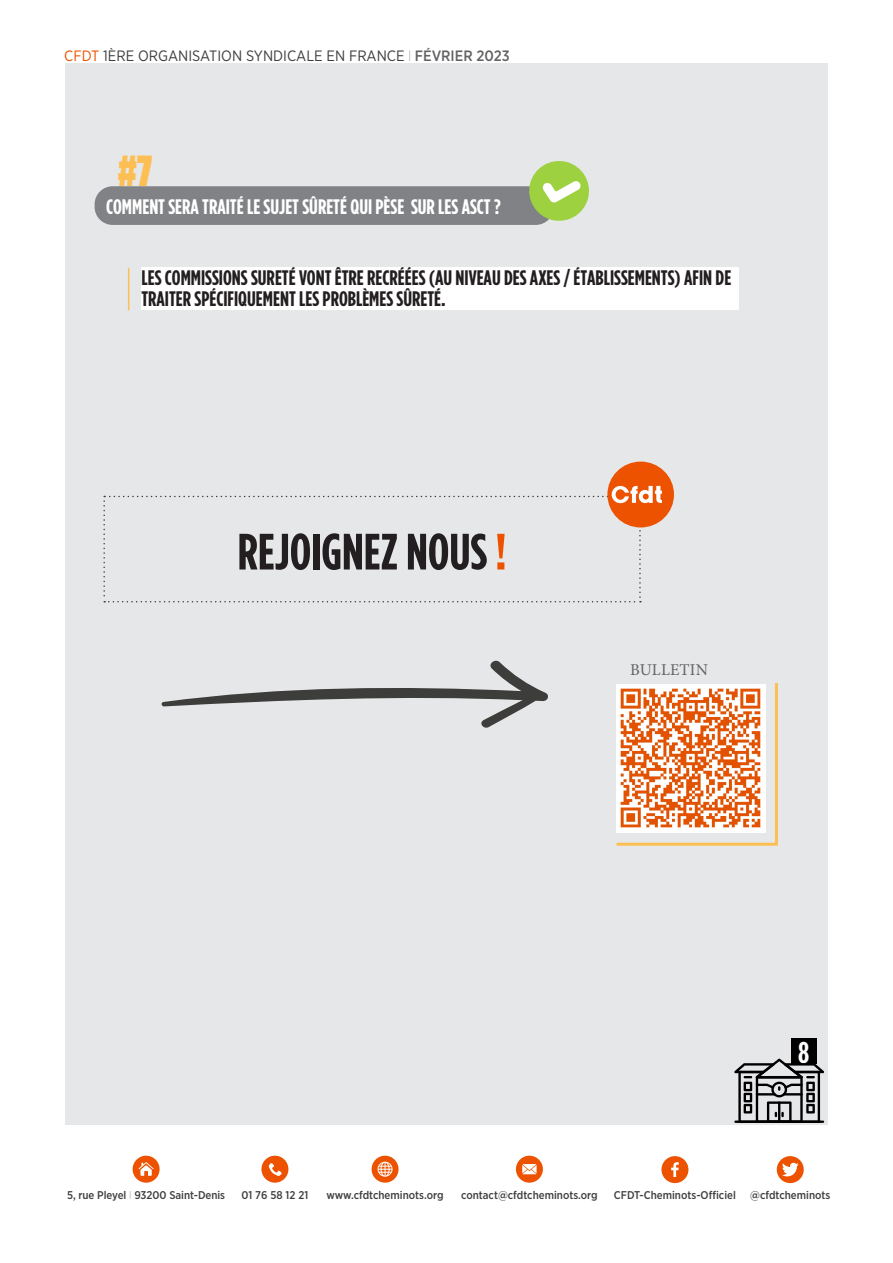
<style>
.page{position:relative;width:893px;height:1263px;background:#fff}
.page>*{position:absolute;margin:0;border:0;box-sizing:border-box;transform-origin:0 0}
.t1{font:700 51px "Gotham Condensed";color:#231f20}
.t2{font:900 43.5px "Gotham Condensed";color:#fdbf54}
.t3{font:700 30px "Gotham Condensed";color:#fff}
.t4{font:700 21px/21px "Gotham Condensed";color:#231f20}
.t5{font:700 21px "Gotham Condensed";color:#fff}
.t6{font:16.5px "Minion Pro";letter-spacing:.01em;color:#636366}
.t7{font:15px "Gotham Narrow";color:#3e3e3f}
.t8{font:500 11.25px "Gotham Narrow";color:#3e3e3f}
.s1{color:#ed5200}
.s2{font-weight:100;color:#636366}
.s3{font-weight:500;color:#636366}
.s4{font-weight:100}
</style>
<div class="page">
<div style="left:65px;top:64px;width:763px;height:1061px;background:#e6e7e9"></div>
<div style="left:133px;top:1156px;width:27px;height:27px;background:#ed5200;border-radius:50%"></div>
<svg style="left:139px;top:1162px;width:15px;height:14px"></svg>
<div style="left:261px;top:1156px;width:27px;height:27px;background:#ed5200;border-radius:50%"></div>
<svg style="left:269px;top:1163px;width:13px;height:13px"></svg>
<div style="left:372px;top:1156px;width:27px;height:27px;background:#ed5200;border-radius:50%"></div>
<svg style="left:378px;top:1162px;width:15px;height:15px"></svg>
<div style="left:516px;top:1156px;width:27px;height:27px;background:#ed5200;border-radius:50%"></div>
<svg style="left:522px;top:1164px;width:15px;height:10px"></svg>
<div style="left:661px;top:1156px;width:27px;height:27px;background:#ed5200;border-radius:50%"></div>
<svg style="left:671px;top:1162px;width:8px;height:15px"></svg>
<div style="left:777px;top:1156px;width:27px;height:27px;background:#ed5200;border-radius:50%"></div>
<svg style="left:782px;top:1163px;width:17px;height:13px"></svg>
<div style="left:95px;top:186px;width:459px;height:39px;background:#808285;border-radius:18px"></div>
<svg style="left:526px;top:161px;width:63px;height:63px"></svg>
<div style="left:141px;top:268px;width:598px;height:42px;background:#fff"></div>
<hr style="left:128px;top:268px;width:1px;height:42px;background:#fdbf54">
<div style="left:791px;top:1039px;width:25px;height:25px;background:#000"></div>
<svg style="left:734px;top:1058px;width:90px;height:65px"></svg>
<hr style="left:783px;top:1093px;width:20px;height:2px;background:#000">
<svg style="left:161px;top:660px;width:387px;height:68px"></svg>
<hr style="left:775px;top:683px;width:3px;height:162px;background:#fdbf54">
<hr style="left:617px;top:843px;width:160px;height:3px;background:#fdbf54">
<img style="left:617px;top:684px;width:149px;height:149px">
<div style="left:607px;top:462px;width:67px;height:65px;background:#ed5200;border-radius:50%"></div>
<svg style="left:103px;top:486px;width:559px;height:116px"></svg>
<p class="t7" style="left:64px;top:46px;width:447px"><span class="s1">CFDT</span> 1ÈRE ORGANISATION SYNDICALE EN FRANCE <span class="s2">I</span> <span class="s3">FÉVRIER 2023</span></p>
<p class="t2" style="left:118px;top:144px;width:36px">#7</p>
<p class="t5" style="left:106px;top:194px;width:396px">COMMENT SERA TRAITÉ LE SUJET SÛRETÉ QUI PÈSE SUR LES ASCT ?</p>
<p class="t4" style="left:141px;top:267px;width:591px">LES COMMISSIONS SURETÉ VONT ÊTRE RECRÉÉES (AU NIVEAU DES AXES / ÉTABLISSEMENTS) AFIN DE<br>TRAITER SPÉCIFIQUEMENT LES PROBLÈMES SÛRETÉ.</p>
<p class="t1" style="left:238px;top:522px;width:270px">REJOIGNEZ NOUS <span class="s1">!</span></p>
<p class="t6" style="left:630px;top:659px;width:79px">BULLETIN</p>
<p class="t3" style="left:798px;top:1034px;width:13px">8</p>
<p class="t8" style="left:67px;top:1187px;width:160px">5, rue Pleyel <span class="s4">I</span> 93200 Saint-Denis</p>
<p class="t8" style="left:241px;top:1187px;width:68px">01 76 58 12 21</p>
<p class="t8" style="left:327px;top:1187px;width:118px">www.cfdtcheminots.org</p>
<p class="t8" style="left:461px;top:1187px;width:138px">contact@cfdtcheminots.org</p>
<p class="t8" style="left:614px;top:1188px;width:123px">CFDT-Cheminots-Officiel</p>
<p class="t8" style="left:750px;top:1188px;width:82px">@cfdtcheminots</p>
</div>
